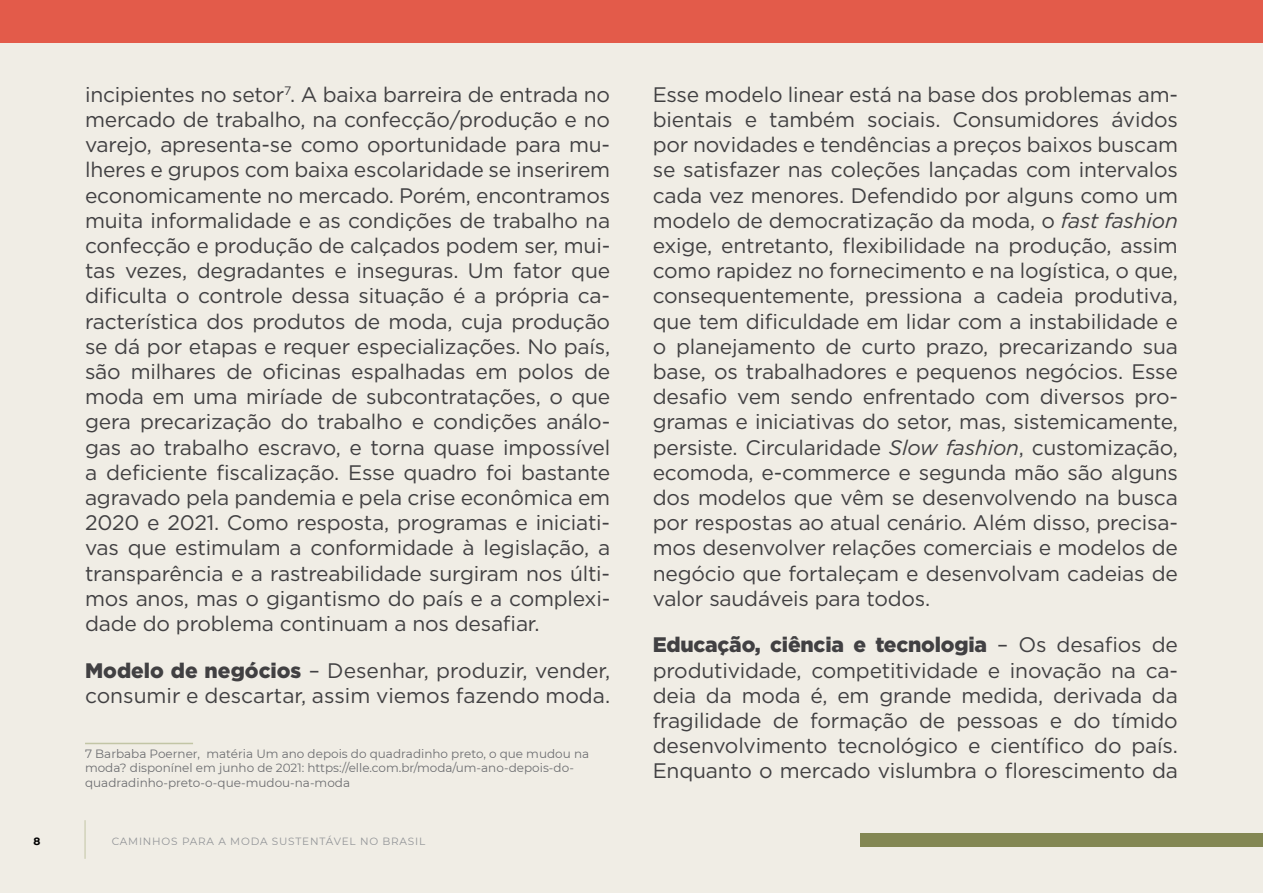
<style>
.page{position:relative;width:1263px;height:893px;background:#f0ede5}
.page>*{position:absolute;margin:0;border:0;box-sizing:border-box;transform-origin:0 0}
.t1{font:21px/25.2px "Gotham";letter-spacing:-.01em;color:#414042;text-align:justify}
.t2{font:12px/14.4px "Montserrat";color:#6d6e71}
.t3{font:10.5px "Montserrat";letter-spacing:.075em;color:#939598}
.t4{font:700 10.5px "Montserrat";color:#000}
.s1{font-weight:900}
.s2{font-style:italic}
</style>
<div class="page">
<div style="left:0;top:0;width:1263px;height:43px;background:#e35b4a"></div>
<hr style="left:1262px;top:0;width:1px;height:43px;background:#838753">
<hr style="left:85px;top:743px;width:108px;height:1px;background:#c2c5a5">
<hr style="left:85px;top:820px;width:1px;height:39px;background:#c2c5a5">
<div style="left:860px;top:833px;width:402px;height:13px;background:#838753"></div>
<p class="t1" style="left:85px;top:81px;width:527px">incipientes no setor<sup>7</sup>. A baixa barreira de entrada no mercado de trabalho, na confecção/produção e no varejo, apresenta-se como oportunidade para mu&shy;lheres e grupos com baixa escolaridade se inserirem economicamente no mercado. Porém, encontramos muita informalidade e as condições de trabalho na confecção e produção de calçados podem ser, mui&shy;tas vezes, degradantes e inseguras. Um fator que dificulta o controle dessa situação é a própria ca&shy;racterística dos produtos de moda, cuja produção se dá por etapas e requer especializações. No país, são milhares de oficinas espalhadas em polos de moda em uma miríade de subcontratações, o que gera precarização do trabalho e condições análo&shy;gas ao trabalho escravo, e torna quase impossível a deficiente fiscalização. Esse quadro foi bastante agravado pela pandemia e pela crise econômica em 2020 e 2021. Como resposta, programas e iniciati&shy;vas que estimulam a conformidade à legislação, a transparência e a rastreabilidade surgiram nos últi&shy;mos anos, mas o gigantismo do país e a complexi&shy;dade do problema continuam a nos desafiar.</p>
<p class="t1" style="left:85px;top:657px;width:527px"><span class="s1">Modelo de negócios</span> – Desenhar, produzir, vender, consumir e descartar, assim viemos fazendo moda.</p>
<p class="t2" style="left:85px;top:746px;width:506px">7 Barbaba Poerner, matéria Um ano depois do quadradinho preto, o que mudou na moda? disponínel em junho de 2021: https://elle.com.br/moda/um-ano-depois-do&shy;quadradinho-preto-o-que-mudou-na-moda</p>
<p class="t4" style="left:34px;top:833px;width:8px">8</p>
<p class="t3" style="left:112px;top:834px;width:315px">CAMINHOS PARA A MODA SUSTENTÁVEL NO BRASIL</p>
<p class="t1" style="left:653px;top:81px;width:527px">Esse modelo linear está na base dos problemas am&shy;bientais e também sociais. Consumidores ávidos por novidades e tendências a preços baixos buscam se satisfazer nas coleções lançadas com intervalos cada vez menores. Defendido por alguns como um modelo de democratização da moda, o <span class="s2">fast fashion </span>exige, entretanto, flexibilidade na produção, assim como rapidez no fornecimento e na logística, o que, consequentemente, pressiona a cadeia produtiva, que tem dificuldade em lidar com a instabilidade e o planejamento de curto prazo, precarizando sua base, os trabalhadores e pequenos negócios. Esse desafio vem sendo enfrentado com diversos pro&shy;gramas e iniciativas do setor, mas, sistemicamente, persiste. Circularidade <span class="s2">Slow fashion</span>, customização, ecomoda, e-commerce e segunda mão são alguns dos modelos que vêm se desenvolvendo na busca por respostas ao atual cenário. Além disso, precisa&shy;mos desenvolver relações comerciais e modelos de negócio que fortaleçam e desenvolvam cadeias de valor saudáveis para todos.</p>
<p class="t1" style="left:653px;top:632px;width:527px"><span class="s1">Educação, ciência e tecnologia</span> – Os desafios de produtividade, competitividade e inovação na ca&shy;deia da moda é, em grande medida, derivada da fragilidade de formação de pessoas e do tímido desenvolvimento tecnológico e científico do país.<br>Enquanto o mercado vislumbra o florescimento da</p>
</div>
